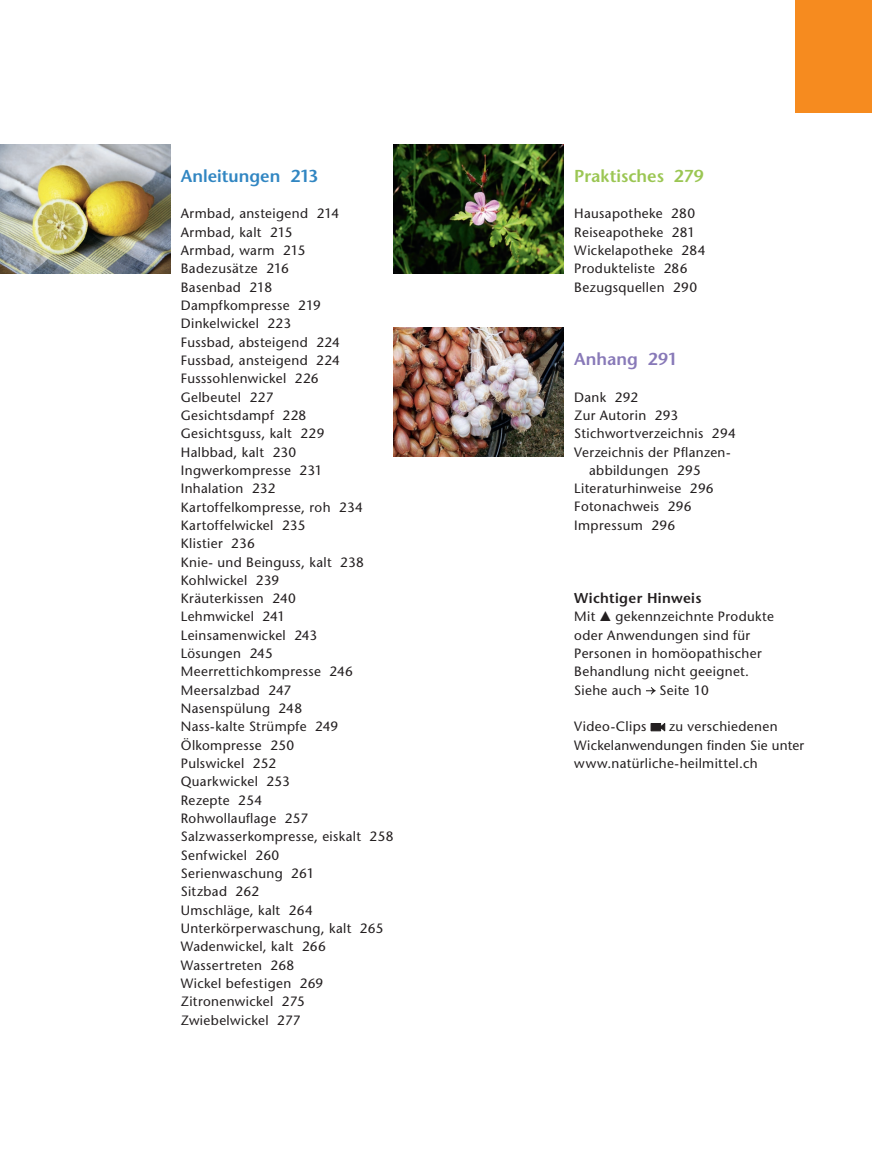
<style>
.page{position:relative;width:872px;height:1149px;background:#fff}
.page>*{position:absolute;margin:0;border:0;box-sizing:border-box;transform-origin:0 0}
.t1{font:600 17.25px "Stone Sans Std";color:#3186c2}
.t2{font:600 17.25px "Stone Sans Std";color:#9bc653}
.t3{font:600 17.25px "Stone Sans Std";color:#8879b8}
.t4{font:600 14.25px "Stone Sans Std";letter-spacing:.025em;color:#231f20}
.t5{font:500 13.5px/18.3px "Stone Sans Std";letter-spacing:.025em;color:#231f20}
.s1{font-family:"European Pi Three";font-weight:400;font-size:14.25px}
</style>
<div class="page">
<div style="left:795px;top:0;width:77px;height:113px;background:#f68b1f"></div>
<img style="left:0;top:145px;width:170px;height:128px">
<img style="left:393px;top:145px;width:170px;height:128px">
<img style="left:393px;top:328px;width:170px;height:128px">
<svg style="left:646px;top:687px;width:10px;height:7px"></svg>
<svg style="left:650px;top:723px;width:16px;height:9px"></svg>
<p class="t1" style="left:181px;top:165px;width:139px">Anleitungen 213</p>
<p class="t5" style="left:181px;top:204px;width:214px">Armbad, ansteigend 214<br>Armbad, kalt 215<br>Armbad, warm 215<br>Badezusätze 216<br>Basenbad 218<br>Dampfkompresse 219<br>Dinkelwickel 223<br>Fussbad, absteigend 224<br>Fussbad, ansteigend 224<br>Fusssohlenwickel 226<br>Gelbeutel 227<br>Gesichtsdampf 228<br>Gesichtsguss, kalt 229<br>Halbbad, kalt 230<br>Ingwerkompresse 231<br>Inhalation 232<br>Kartoffelkompresse, roh 234<br>Kartoffelwickel 235<br>Klistier 236<br>Knie- und Beinguss, kalt 238<br>Kohlwickel 239<br>Kräuterkissen 240<br>Lehmwickel 241<br>Leinsamenwickel 243<br>Lösungen 245<br>Meerrettichkompresse 246<br>Meersalzbad 247<br>Nasenspülung 248<br>Nass-kalte Strümpfe 249<br>Ölkompresse 250<br>Pulswickel 252<br>Quarkwickel 253<br>Rezepte 254<br>Rohwollauflage 257<br>Salzwasserkompresse, eiskalt 258<br>Senfwickel 260<br>Serienwaschung 261<br>Sitzbad 262<br>Umschläge, kalt 264<br>Unterkörperwaschung, kalt 265<br>Wadenwickel, kalt 266<br>Wassertreten 268<br>Wickel befestigen 269<br>Zitronenwickel 275<br>Zwiebelwickel 277</p>
<p class="t2" style="left:574px;top:165px;width:131px">Praktisches 279</p>
<p class="t5" style="left:574px;top:204px;width:133px">Hausapotheke 280<br>Reiseapotheke 281<br>Wickelapotheke 284<br>Produkteliste 286<br>Bezugsquellen 290</p>
<p class="t3" style="left:574px;top:348px;width:105px">Anhang 291</p>
<p class="t5" style="left:574px;top:387px;width:66px">Dank 292</p>
<p class="t5" style="left:574px;top:406px;width:106px">Zur Autorin 293</p>
<p class="t5" style="left:574px;top:424px;width:163px">Stichwortverzeichnis 294</p>
<p class="t5" style="left:574px;top:442px;width:157px">Verzeichnis der Pflanzen-</p>
<p class="t5" style="left:589px;top:461px;width:113px">abbildungen 295</p>
<p class="t5" style="left:574px;top:479px;width:141px">Literaturhinweise 296</p>
<p class="t5" style="left:574px;top:497px;width:119px">Fotonachweis 296</p>
<p class="t5" style="left:574px;top:516px;width:102px">Impressum 296</p>
<p class="t4" style="left:574px;top:589px;width:129px">Wichtiger Hinweis</p>
<p class="t5" style="left:574px;top:607px;width:201px">Mit <span class="s1">G</span> gekennzeichnte Produkte oder Anwendungen sind für<br>Personen in homöopathischer<br>Behandlung nicht geeignet.<br>Siehe auch</p>
<p class="t5" style="left:659px;top:680px;width:51px">Seite 10</p>
<p class="t5" style="left:574px;top:717px;width:73px">Video-Clips</p>
<p class="t5" style="left:574px;top:717px;width:231px;text-indent:95px">zu verschiedenen<br>Wickelanwendungen finden Sie unter www.natürliche-heilmittel.ch</p>
</div>
